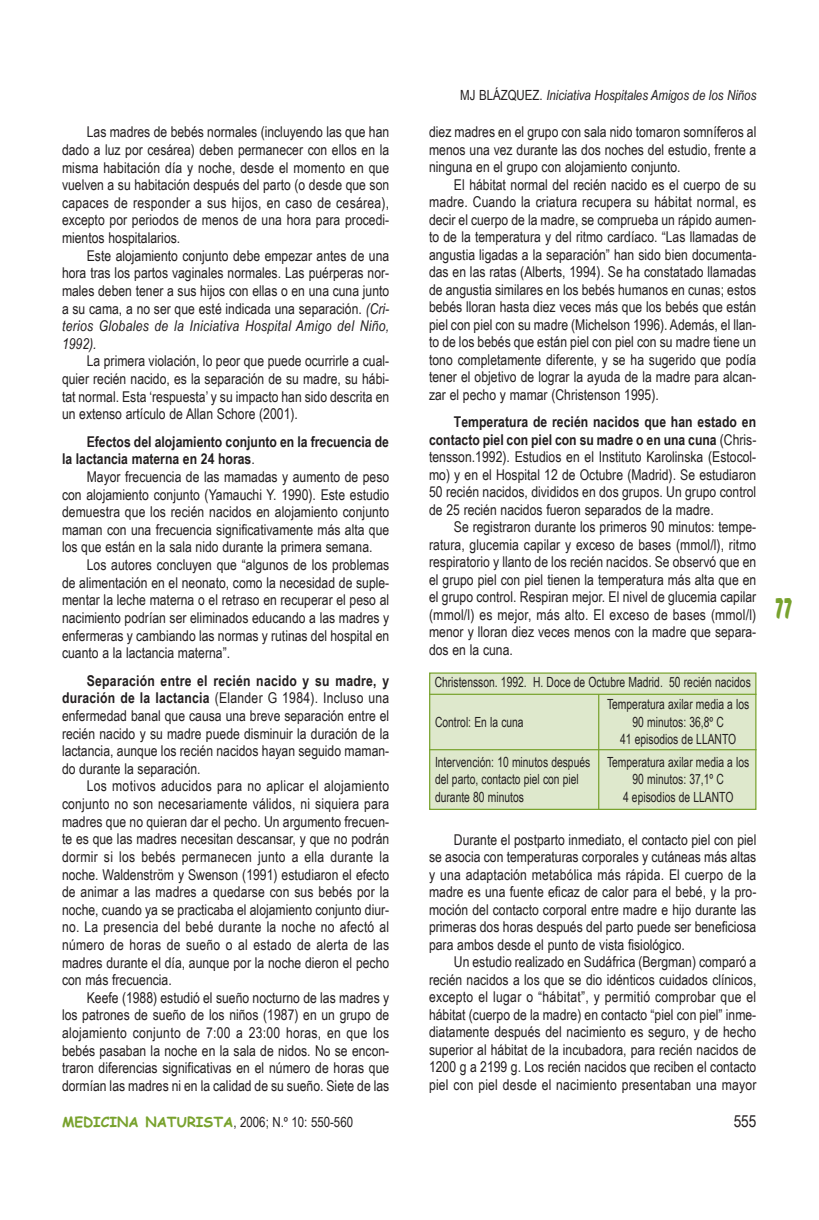
<style>
.page{position:relative;width:819px;height:1220px;background:#fff}
.page>*{position:absolute;margin:0;border:0;box-sizing:border-box;transform-origin:0 0}
.t1{font:700 31.5px "Dom Casual";color:#78a22d;scale:.66 1}
.t2{font:16.62px "Arial Narrow";color:#231f20}
.t3{font:14.88px/17.7px "Arial Narrow";color:#231f20;text-align:justify}
.t4{font:700 14.88px/17.7px "Arial Narrow";color:#231f20}
.t5{font:14px/17.5px "Arial Narrow";color:#231f20;text-align:center;scale:.9 1}
.t6{font:italic 14px "Arial Narrow";color:#231f20}
.t7{font:14px "Arial Narrow";color:#231f20}
.s1{font-style:italic}
.s2{font-weight:400}
.s3{font-weight:700}
.s4{font-style:normal}
.s5{font-family:"Comic Sans MS";font-weight:700;color:#78a22d}
</style>
<div class="page">
<div style="left:430px;top:673px;width:326px;height:136px;background:#dee8cc"></div>
<div style="left:429px;top:672px;width:327px;height:138px;border:1px solid #78a22d"></div>
<hr style="left:429px;top:749px;width:327px;height:1px;background:#78a22d">
<hr style="left:429px;top:694px;width:327px;height:1px;background:#78a22d">
<hr style="left:598px;top:694px;width:1px;height:115px;background:#78a22d">
<p class="t3" style="left:62px;top:123px;width:329px;text-indent:25px">Las madres de bebés normales (incluyendo las que han dado a luz por cesárea) deben permanecer con ellos en la misma habitación día y noche, desde el momento en que vuelven a su habitación después del parto (o desde que son capaces de responder a sus hijos, en caso de cesárea), excepto por periodos de menos de una hora para procedi&shy;mientos hospitalarios.</p>
<p class="t3" style="left:62px;top:246px;width:329px;text-indent:25px">Este alojamiento conjunto debe empezar antes de una hora tras los partos vaginales normales. Las puérperas nor&shy;males deben tener a sus hijos con ellas o en una cuna junto a su cama, a no ser que esté indicada una separación. <span class="s1">(Cri&shy;terios Globales de la Iniciativa Hospital Amigo del Niño, 1992).</span></p>
<p class="t3" style="left:62px;top:352px;width:329px;text-indent:25px">La primera violación, lo peor que puede ocurrirle a cual&shy;quier recién nacido, es la separación de su madre, su hábi&shy;tat normal. Esta ‘respuesta’ y su impacto han sido descrita en un extenso artículo de Allan Schore (2001).</p>
<p class="t4" style="left:62px;top:432px;width:329px;text-indent:25px">Efectos del alojamiento conjunto en la frecuencia de la lactancia materna en 24 horas<span class="s2">.</span></p>
<p class="t3" style="left:62px;top:468px;width:329px;text-indent:25px">Mayor frecuencia de las mamadas y aumento de peso con alojamiento conjunto (Yamauchi Y. 1990). Este estudio demuestra que los recién nacidos en alojamiento conjunto maman con una frecuencia significativamente más alta que los que están en la sala nido durante la primera semana.</p>
<p class="t3" style="left:62px;top:556px;width:329px;text-indent:25px">Los autores concluyen que “algunos de los problemas de alimentación en el neonato, como la necesidad de suple&shy;mentar la leche materna o el retraso en recuperar el peso al nacimiento podrían ser eliminados educando a las madres y enfermeras y cambiando las normas y rutinas del hospital en cuanto a la lactancia materna”.</p>
<p class="t3" style="left:62px;top:671px;width:329px;text-indent:25px"><span class="s3">Separación entre el recién nacido y su madre, y duración de la lactancia</span> (Elander G 1984). Incluso una enfermedad banal que causa una breve separación entre el recién nacido y su madre puede disminuir la duración de la lactancia, aunque los recién nacidos hayan seguido maman&shy;do durante la separación.</p>
<p class="t3" style="left:62px;top:777px;width:329px;text-indent:25px">Los motivos aducidos para no aplicar el alojamiento conjunto no son necesariamente válidos, ni siquiera para madres que no quieran dar el pecho. Un argumento frecuen&shy;te es que las madres necesitan descansar, y que no podrán dormir si los bebés permanecen junto a ella durante la noche. Waldenström y Swenson (1991) estudiaron el efecto de animar a las madres a quedarse con sus bebés por la noche, cuando ya se practicaba el alojamiento conjunto diur&shy;no. La presencia del bebé durante la noche no afectó al número de horas de sueño o al estado de alerta de las madres durante el día, aunque por la noche dieron el pecho con más frecuencia.</p>
<p class="t3" style="left:62px;top:988px;width:329px;text-indent:25px">Keefe (1988) estudió el sueño nocturno de las madres y los patrones de sueño de los niños (1987) en un grupo de alojamiento conjunto de 7:00 a 23:00 horas, en que los bebés pasaban la noche en la sala de nidos. No se encon&shy;traron diferencias significativas en el número de horas que dormían las madres ni en la calidad de su sueño. Siete de las</p>
<p class="t6" style="left:460px;top:86px;width:298px"><span class="s4">MJ BLÁZQUEZ.</span> Iniciativa Hospitales Amigos de los Niños</p>
<p class="t3" style="left:429px;top:123px;width:329px">diez madres en el grupo con sala nido tomaron somníferos al menos una vez durante las dos noches del estudio, frente a ninguna en el grupo con alojamiento conjunto.</p>
<p class="t3" style="left:429px;top:176px;width:329px;text-indent:25px">El hábitat normal del recién nacido es el cuerpo de su madre. Cuando la criatura recupera su hábitat normal, es decir el cuerpo de la madre, se comprueba un rápido aumen&shy;to de la temperatura y del ritmo cardíaco. “Las llamadas de angustia ligadas a la separación” han sido bien documenta&shy;das en las ratas (Alberts, 1994). Se ha constatado llamadas de angustia similares en los bebés humanos en cunas; estos bebés lloran hasta diez veces más que los bebés que están piel con piel con su madre (Michelson 1996). Además, el llan&shy;to de los bebés que están piel con piel con su madre tiene un tono completamente diferente, y se ha sugerido que podía tener el objetivo de lograr la ayuda de la madre para alcan&shy;zar el pecho y mamar (Christenson 1995).</p>
<p class="t3" style="left:429px;top:413px;width:329px;text-indent:25px"><span class="s3">Temperatura de recién nacidos que han estado en contacto piel con piel con su madre o en una cuna</span> (Chris&shy;tensson.1992). Estudios en el Instituto Karolinska (Estocol&shy;mo) y en el Hospital 12 de Octubre (Madrid). Se estudiaron 50 recién nacidos, divididos en dos grupos. Un grupo control de 25 recién nacidos fueron separados de la madre.</p>
<p class="t3" style="left:429px;top:518px;width:329px;text-indent:25px">Se registraron durante los primeros 90 minutos: tempe&shy;ratura, glucemia capilar y exceso de bases (mmol/l), ritmo respiratorio y llanto de los recién nacidos. Se observó que en el grupo piel con piel tienen la temperatura más alta que en el grupo control. Respiran mejor. El nivel de glucemia capilar (mmol/l) es mejor, más alto. El exceso de bases (mmol/l) menor y lloran diez veces menos con la madre que separa&shy;dos en la cuna.</p>
<p class="t5" style="left:435px;top:673px;width:353px">Christensson. 1992. H. Doce de Octubre Madrid. 50 recién nacidos</p>
<p class="t5" style="left:435px;top:713px;width:100px">Control: En la cuna</p>
<p class="t5" style="left:435px;top:753px;width:174px;text-align:left">Intervención: 10 minutos después del parto, contacto piel con piel durante 80 minutos</p>
<p class="t5" style="left:607px;top:695px;width:160px">Temperatura axilar media a los<br>90 minutos: 36,8º C<br>41 episodios de LLANTO</p>
<p class="t5" style="left:607px;top:753px;width:160px">Temperatura axilar media a los<br>90 minutos: 37,1º C<br>4 episodios de LLANTO</p>
<p class="t3" style="left:429px;top:830px;width:329px;text-indent:25px">Durante el postparto inmediato, el contacto piel con piel se asocia con temperaturas corporales y cutáneas más altas y una adaptación metabólica más rápida. El cuerpo de la madre es una fuente eficaz de calor para el bebé, y la pro&shy;moción del contacto corporal entre madre e hijo durante las primeras dos horas después del parto puede ser beneficiosa para ambos desde el punto de vista fisiológico.</p>
<p class="t3" style="left:429px;top:953px;width:329px;text-indent:25px">Un estudio realizado en Sudáfrica (Bergman) comparó a recién nacidos a los que se dio idénticos cuidados clínicos, excepto el lugar o “hábitat”, y permitió comprobar que el hábitat (cuerpo de la madre) en contacto “piel con piel” inme&shy;diatamente después del nacimiento es seguro, y de hecho superior al hábitat de la incubadora, para recién nacidos de 1200 g a 2199 g. Los recién nacidos que reciben el contacto piel con piel desde el nacimiento presentaban una mayor</p>
<p class="t7" style="left:62px;top:1114px;width:293px"><span class="s5">MEDICINA NATURISTA</span>, 2006; N.º 10: 550-560</p>
<p class="t2" style="left:734px;top:1111px;width:24px">555</p>
<h1 class="t1" style="left:775px;top:595px;width:27px">77</h1>
</div>
